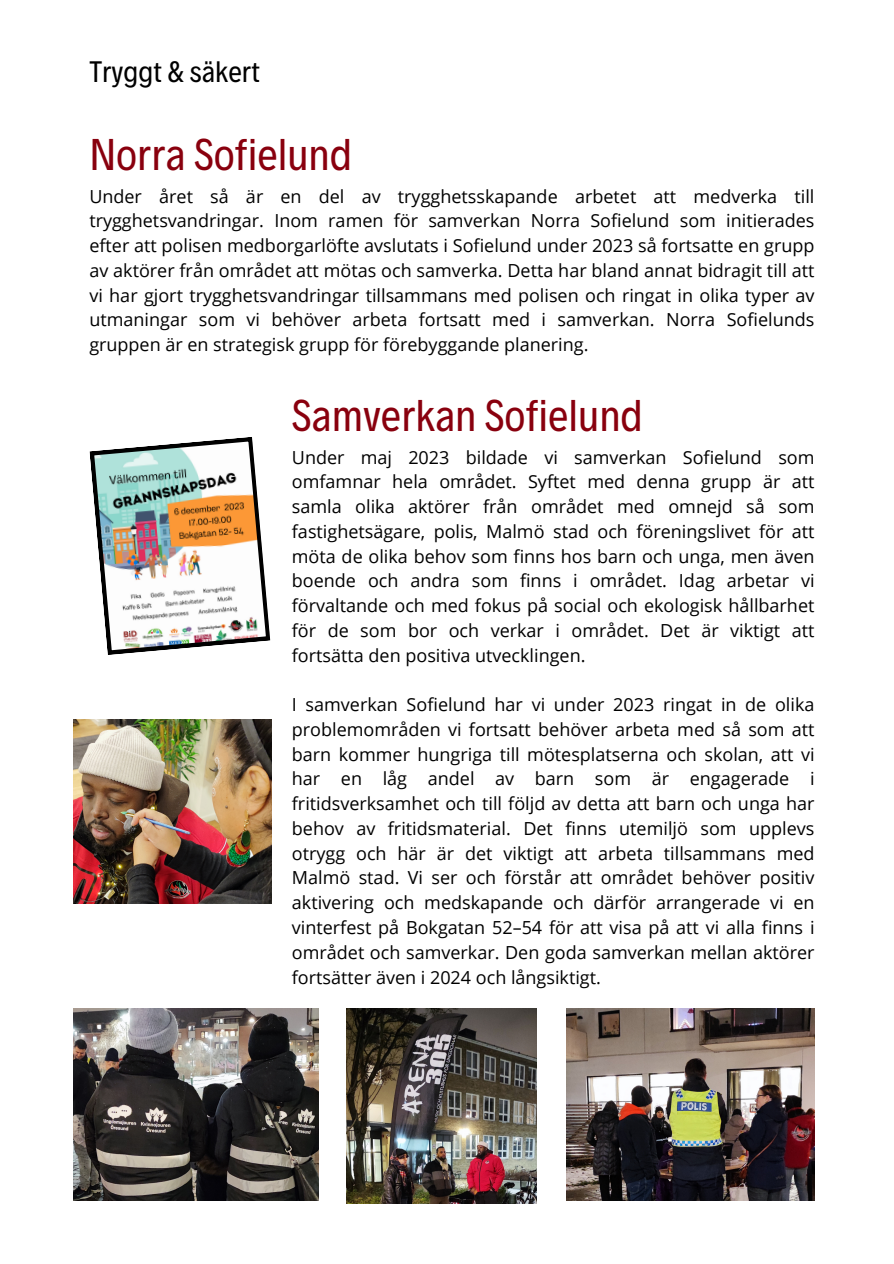
<style>
.page{position:relative;width:894px;height:1264px;background:#fff}
.page>*{position:absolute;margin:0;border:0;box-sizing:border-box;transform-origin:0 0}
.t1{font:45px "Decalotype";color:#89000e}
.t2{font:30px "Decalotype";color:#000}
.t3{font:18px/24.8px "Open Sans";color:#000;text-align:justify}
</style>
<div class="page">
<img style="left:73px;top:719px;width:198px;height:184px">
<img style="left:73px;top:1008px;width:245px;height:192px">
<img style="left:89px;top:437px;width:181px;height:218px">
<img style="left:346px;top:1008px;width:190px;height:195px">
<img style="left:566px;top:1008px;width:247px;height:192px">
<p class="t2" style="left:89px;top:52px;width:172px">Tryggt &amp; säkert</p>
<p class="t1" style="left:89px;top:124px;width:264px">Norra Sofielund</p>
<p class="t3" style="left:89px;top:183px;width:726px">Under året så är en del av trygghetsskapande arbetet att medverka till trygghetsvandringar. Inom ramen för samverkan Norra Sofielund som initierades efter att polisen medborgarlöfte avslutats i Sofielund under 2023 så fortsatte en grupp av aktörer från området att mötas och samverka. Detta har bland annat bidragit till att vi har gjort trygghetsvandringar tillsammans med polisen och ringat in olika typer av utmaningar som vi behöver arbeta fortsatt med i samverkan. Norra Sofielunds gruppen är en strategisk grupp för förebyggande planering.</p>
<p class="t1" style="left:292px;top:385px;width:352px">Samverkan Sofielund</p>
<p class="t3" style="left:292px;top:444px;width:524px">Under maj 2023 bildade vi samverkan Sofielund som omfamnar hela området. Syftet med denna grupp är att samla olika aktörer från området med omnejd så som fastighetsägare, polis, Malmö stad och föreningslivet för att möta de olika behov som finns hos barn och unga, men även boende och andra som finns i området. Idag arbetar vi förvaltande och med fokus på social och ekologisk hållbarhet för de som bor och verkar i området. Det är viktigt att fortsätta den positiva utvecklingen.</p>
<p class="t3" style="left:292px;top:691px;width:524px">I samverkan Sofielund har vi under 2023 ringat in de olika problemområden vi fortsatt behöver arbeta med så som att barn kommer hungriga till mötesplatserna och skolan, att vi har en låg andel av barn som är engagerade i fritidsverksamhet och till följd av detta att barn och unga har behov av fritidsmaterial. Det finns utemiljö som upplevs otrygg och här är det viktigt att arbeta tillsammans med Malmö stad. Vi ser och förstår att området behöver positiv aktivering och medskapande och därför arrangerade vi en vinterfest på Bokgatan 52–54 för att visa på att vi alla finns i området och samverkar. Den goda samverkan mellan aktörer fortsätter även i 2024 och långsiktigt.</p>
</div>
